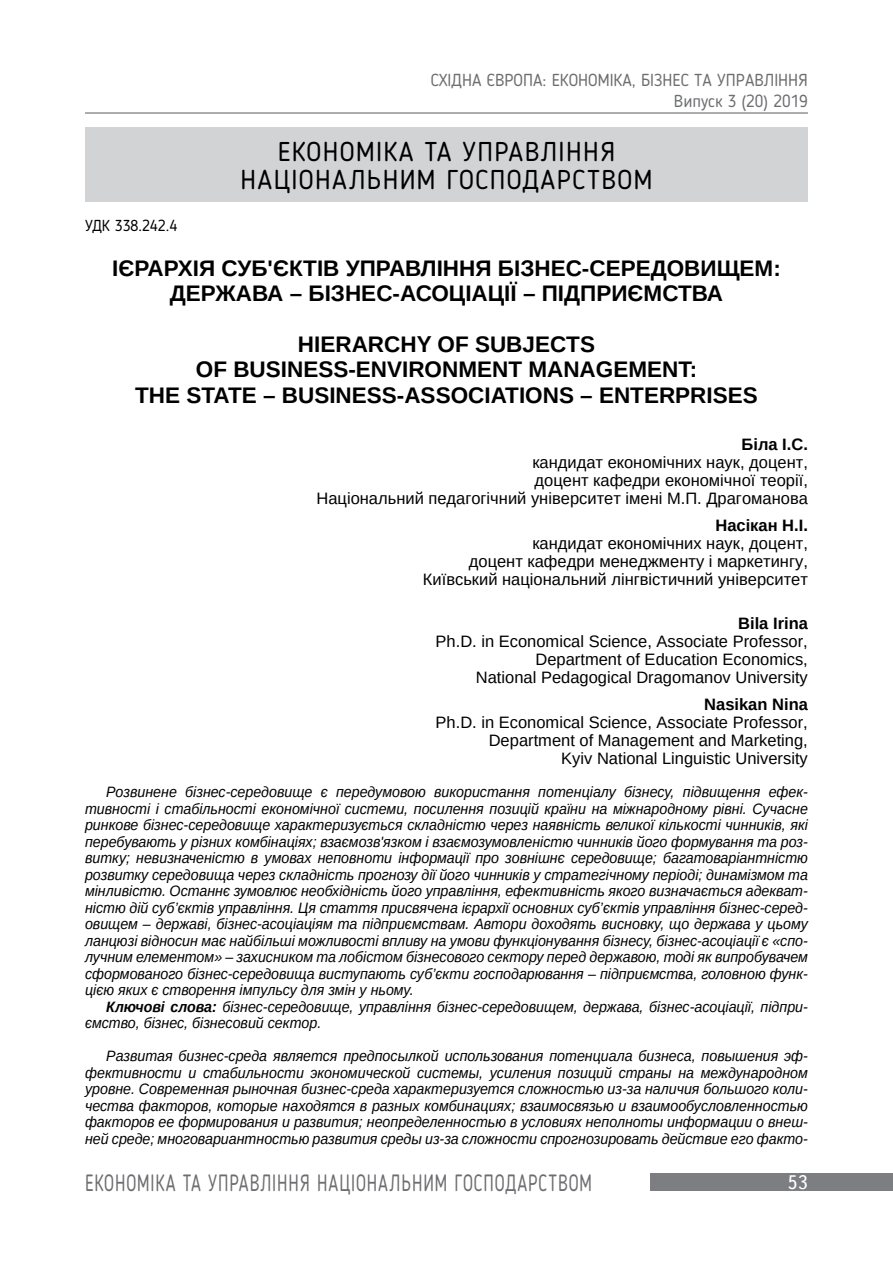
<style>
.page{position:relative;width:893px;height:1263px;background:#fff}
.page>*{position:absolute;margin:0;border:0;box-sizing:border-box;transform-origin:0 0}
.t1{font:27px/28.5px "Blogger Sans";letter-spacing:.05em;color:#000;text-align:center}
.t2{font:23.4px "Blogger Sans";letter-spacing:.05em;color:#6d6e71;scale:.77 1}
.t3{font:700 22.5px/25.5px "Arimo";color:#000;text-align:center}
.t4{font:19.5px "Ukrainian Text";color:#fff}
.t5{font:17.25px/20.7px "Blogger Sans";color:#6d6e71;text-align:right}
.t6{font:16.5px/18px "Arimo";color:#000;text-align:right}
.t7{font:700 16.5px "Arimo";color:#000}
.t8{font:15.75px "Blogger Sans";color:#000}
.t9{font:italic 15px/16.5px "Arimo";color:#000;text-align:justify;scale:.95 1}
.s1{font-weight:700}
</style>
<div class="page">
<hr style="left:85px;top:112px;width:723px;height:2px;background:#6d6e71">
<div style="left:651px;top:1173px;width:242px;height:18px;background:#7d7e81"></div>
<div style="left:85px;top:128px;width:723px;height:74px;background:#d1d3d4"></div>
<p class="t5" style="left:431px;top:69px;width:379px">СХІДНА ЄВРОПА: ЕКОНОМІКА, БІЗНЕС ТА УПРАВЛІННЯ<br>Випуск 3 (20) 2019</p>
<h1 class="t1" style="left:240px;top:137px;width:413px">ЕКОНОМІКА ТА УПРАВЛІННЯ<br>НАЦІОНАЛЬНИМ ГОСПОДАРСТВОМ</h1>
<p class="t8" style="left:85px;top:217px;width:94px">УДК 338.242.4</p>
<h3 class="t3" style="left:112px;top:256px;width:670px">ІЄРАРХІЯ СУБ'ЄКТІВ УПРАВЛІННЯ БІЗНЕС-СЕРЕДОВИЩЕМ:<br>ДЕРЖАВА – БІЗНЕС-АСОЦІАЦІЇ – ПІДПРИЄМСТВА</h3>
<h3 class="t3" style="left:135px;top:332px;width:624px">HIERARCHY OF SUBJECTS<br>OF BUSINESS-ENVIRONMENT MANAGEMENT:<br>THE STATE – BUSINESS-ASSOCIATIONS – ENTERPRISES</h3>
<p class="t7" style="left:742px;top:433px;width:68px">Біла І.С.</p>
<p class="t6" style="left:316px;top:454px;width:493px">кандидат економічних наук, доцент,<br>доцент кафедри економічної теорії,<br>Національний педагогічний університет імені М.П. Драгоманова</p>
<p class="t7" style="left:715px;top:514px;width:94px">Насікан Н.І.</p>
<p class="t6" style="left:423px;top:534px;width:387px">кандидат економічних наук, доцент,<br>доцент кафедри менеджменту і маркетингу,<br>Київський національний лінгвістичний університет</p>
<p class="t7" style="left:738px;top:612px;width:71px">Bila Irina</p>
<p class="t6" style="left:436px;top:633px;width:374px">Ph.D. in Economical Science, Associate Professor,<br>Department of Education Economics,<br>National Pedagogical Dragomanov University</p>
<p class="t7" style="left:704px;top:693px;width:105px">Nasikan Nina</p>
<p class="t6" style="left:436px;top:713px;width:374px">Ph.D. in Economical Science, Associate Professor,<br>Department of Management and Marketing,<br>Kyiv National Linguistic University</p>
<p class="t9" style="left:85px;top:783px;width:762px;text-indent:21px">Розвинене бізнес-середовище є передумовою використання потенціалу бізнесу, підвищення ефек&shy;тивності і стабільності економічної системи, посилення позицій країни на міжнародному рівні. Сучасне ринкове бізнес-середовище характеризується складністю через наявність великої кількості чинників, які перебувають у різних комбінаціях; взаємозв'язком і взаємозумовленістю чинників його формування та роз&shy;витку; невизначеністю в умовах неповноти інформації про зовнішнє середовище; багатоваріантністю розвитку середовища через складність прогнозу дії його чинників у стратегічному періоді; динамізмом та мінливістю. Останнє зумовлює необхідність його управління, ефективність якого визначається адекват&shy;ністю дій суб’єктів управління. Ця стаття присвячена ієрархії основних суб’єктів управління бізнес-серед&shy;овищем – державі, бізнес-асоціаціям та підприємствам. Автори доходять висновку, що держава у цьому ланцюзі відносин має найбільші можливості впливу на умови функціонування бізнесу, бізнес-асоціації є «спо&shy;лучним елементом» – захисником та лобістом бізнесового сектору перед державою, тоді як випробувачем сформованого бізнес-середовища виступають суб’єкти господарювання – підприємства, головною функ&shy;цією яких є створення імпульсу для змін у ньому.</p>
<p class="t9" style="left:85px;top:998px;width:762px;text-indent:21px"><span class="s1">Ключові слова:</span> бізнес-середовище, управління бізнес-середовищем, держава, бізнес-асоціації, підпри&shy;ємство, бізнес, бізнесовий сектор.</p>
<p class="t9" style="left:85px;top:1047px;width:762px;text-indent:21px">Развитая бизнес-среда является предпосылкой использования потенциала бизнеса, повышения эф&shy;фективности и стабильности экономической системы, усиления позиций страны на международном уровне. Современная рыночная бизнес-среда характеризуется сложностью из-за наличия большого коли&shy;чества факторов, которые находятся в разных комбинациях; взаимосвязью и взаимообусловленностью факторов ее формирования и развития; неопределенностью в условиях неполноты информации о внеш&shy;ней среде; многовариантностью развития среды из-за сложности спрогнозировать действие его факто-</p>
<h2 class="t2" style="left:85px;top:1168px;width:660px">ЕКОНОМІКА ТА УПРАВЛІННЯ НАЦІОНАЛЬНИМ ГОСПОДАРСТВОМ</h2>
<h3 class="t4" style="left:787px;top:1172px;width:22px">53</h3>
</div>
